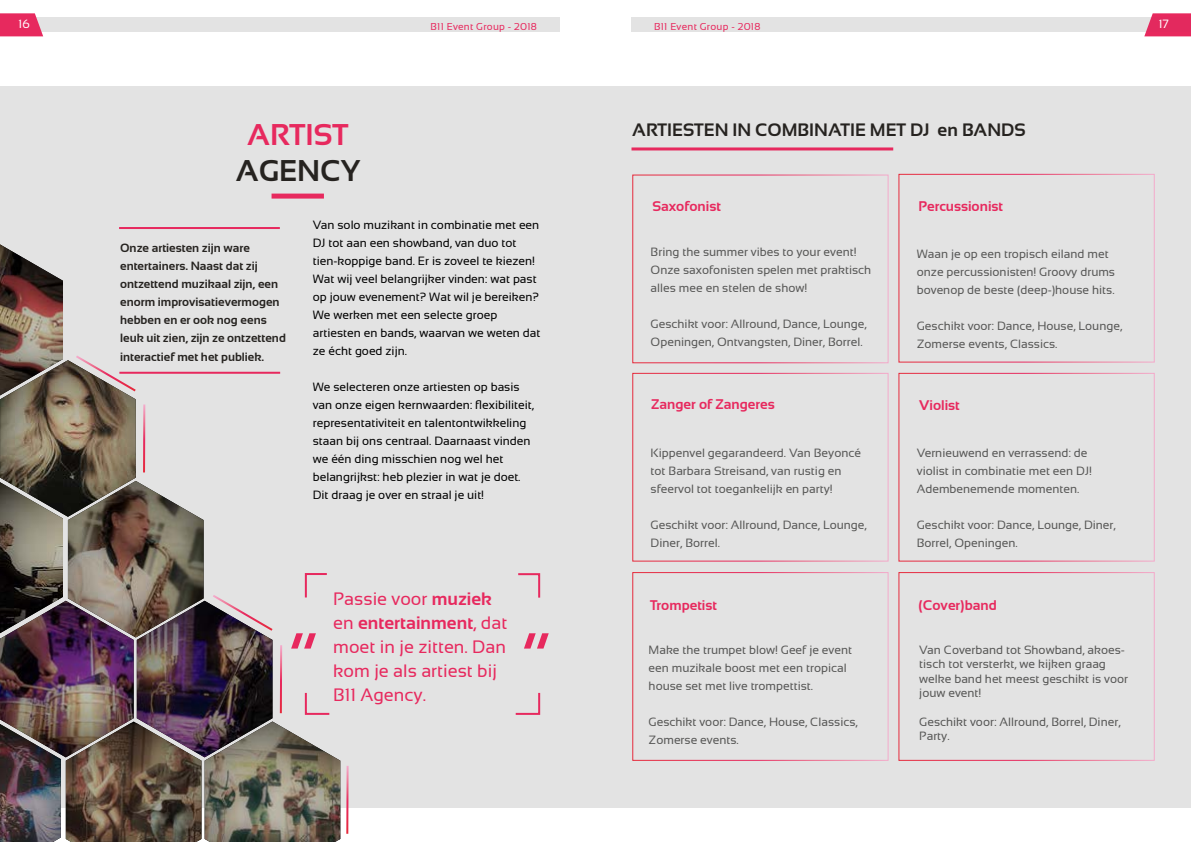
<style>
.page{position:relative;width:1191px;height:842px;background:#fff}
.page>*{position:absolute;margin:0;border:0;box-sizing:border-box;transform-origin:0 0}
.t1{font:72px "Sansation";color:#e7295e}
.t2{font:700 30px "Sansation";color:#e7295e}
.t3{font:700 30px "Sansation";color:#262320}
.t4{font:18px/24px "Sansation";color:#e7295e}
.t5{font:700 18px "Sansation";color:#262320}
.t6{font:700 14px "Sansation";color:#e7295e}
.t7{font:12px/18px "Sansation";color:#575756}
.t8{font:12px/18px "Sansation";color:#000}
.t9{font:700 12px/18px "Sansation";color:#262320}
.t10{font:12px "Sansation";color:#fff}
.t11{font:10px "Sansation";letter-spacing:.025em;color:#e7295e}
.s1{font-weight:700}
</style>
<div class="page">
<div style="left:0;top:17px;width:559px;height:15px;background:#e3e3e3"></div>
<svg style="left:0;top:13px;width:43px;height:23px"></svg>
<svg style="left:1144px;top:13px;width:47px;height:23px"></svg>
<div style="left:631px;top:17px;width:560px;height:15px;background:#e3e3e3"></div>
<div style="left:0;top:86px;width:1191px;height:722px;background:#e3e3e3"></div>
<div style="left:632px;top:175px;width:256px;height:188px;border:1px solid #fff"></div>
<div style="left:632px;top:373px;width:256px;height:189px;border:1px solid #fff"></div>
<div style="left:632px;top:572px;width:256px;height:189px;border:1px solid #fff"></div>
<div style="left:898px;top:174px;width:256px;height:189px;border:1px solid #fff"></div>
<div style="left:898px;top:373px;width:256px;height:189px;border:1px solid #fff"></div>
<div style="left:898px;top:572px;width:256px;height:189px;border:1px solid #fff"></div>
<hr style="left:346px;top:766px;width:2px;height:68px;background:#fff">
<svg style="left:518px;top:573px;width:23px;height:25px"></svg>
<img style="left:0;top:244px;width:340px;height:598px">
<svg style="left:515px;top:692px;width:26px;height:23px"></svg>
<hr style="left:119px;top:227px;width:161px;height:2px;background:#e7295e">
<hr style="left:119px;top:372px;width:161px;height:2px;background:#e7295e">
<hr style="left:631px;top:147px;width:262px;height:3px;background:#e7295e">
<div style="left:271px;top:194px;width:53px;height:5px;background:#e7295e"></div>
<p class="t10" style="left:19px;top:17px;width:13px">16</p>
<p class="t11" style="left:430px;top:21px;width:108px">B11 Event Group - 2018</p>
<p class="t11" style="left:654px;top:21px;width:108px">B11 Event Group - 2018</p>
<p class="t10" style="left:1158px;top:17px;width:12px">17</p>
<h2 class="t2" style="left:247px;top:118px;width:103px">ARTIST</h2>
<h2 class="t3" style="left:236px;top:154px;width:125px">AGENCY</h2>
<h3 class="t5" style="left:632px;top:120px;width:395px">ARTIESTEN IN COMBINATIE MET DJ en BANDS</h3>
<p class="t6" style="left:652px;top:198px;width:70px">Saxofonist</p>
<p class="t6" style="left:918px;top:199px;width:86px">Percussionist</p>
<p class="t8" style="left:313px;top:216px;width:229px">Van solo muzikant in combinatie met een DJ tot aan een showband, van duo tot tien-koppige band. Er is zoveel te kiezen!<br>Wat wij veel belangrijker vinden: wat past op jouw evenement? Wat wil je bereiken?<br>We werken met een selecte groep artiesten en bands, waarvan we weten dat ze écht goed zijn.</p>
<p class="t8" style="left:313px;top:378px;width:223px">We selecteren onze artiesten op basis van onze eigen kernwaarden: flexibiliteit, representativiteit en talentontwikkeling staan bij ons centraal. Daarnaast vinden we één ding misschien nog wel het belangrijkst: heb plezier in wat je doet.<br>Dit draag je over en straal je uit!</p>
<p class="t9" style="left:120px;top:239px;width:167px">Onze artiesten zijn ware entertainers. Naast dat zij ontzettend muzikaal zijn, een enorm improvisatievermogen hebben en er ook nog eens leuk uit zien, zijn ze ontzettend interactief met het publiek.</p>
<p class="t7" style="left:650px;top:242px;width:222px">Bring the summer vibes to your event!<br>Onze saxofonisten spelen met praktisch alles mee en stelen de show!</p>
<p class="t7" style="left:650px;top:314px;width:218px">Geschikt voor: Allround, Dance, Lounge,<br>Openingen, Ontvangsten, Diner, Borrel.</p>
<p class="t6" style="left:651px;top:396px;width:125px">Zanger of Zangeres</p>
<p class="t7" style="left:650px;top:444px;width:212px">Kippenvel gegarandeerd. Van Beyoncé tot Barbara Streisand, van rustig en sfeervol tot toegankelijk en party!</p>
<p class="t7" style="left:650px;top:516px;width:218px">Geschikt voor: Allround, Dance, Lounge,<br>Diner, Borrel.</p>
<h3 class="t4" style="left:333px;top:586px;width:176px">Passie voor <span class="s1">muziek </span>en <span class="s1">entertainment</span>, dat moet in je zitten. Dan kom je als artiest bij<br>B11 Agency.</h3>
<h1 class="t1" style="left:289px;top:618px;width:29px">“</h1>
<h1 class="t1" style="left:522px;top:618px;width:29px">“</h1>
<p class="t6" style="left:650px;top:597px;width:68px">Trompetist</p>
<p class="t7" style="left:648px;top:641px;width:205px">Make the trumpet blow! Geef je event een muzikale boost met een tropical house set met live trompettist.</p>
<p class="t7" style="left:648px;top:713px;width:211px">Geschikt voor: Dance, House, Classics,<br>Zomerse events.</p>
<p class="t7" style="left:916px;top:245px;width:200px">Waan je op een tropisch eiland met onze percussionisten! Groovy drums bovenop de beste (deep-)house hits.</p>
<p class="t7" style="left:916px;top:317px;width:207px">Geschikt voor: Dance, House, Lounge,<br>Zomerse events, Classics.</p>
<p class="t6" style="left:919px;top:398px;width:42px">Violist</p>
<p class="t7" style="left:916px;top:444px;width:177px">Vernieuwend en verrassend: de violist in combinatie met een DJ!<br>Adembenemende momenten.</p>
<p class="t7" style="left:916px;top:516px;width:200px">Geschikt voor: Dance, Lounge, Diner,<br>Borrel, Openingen.</p>
<p class="t6" style="left:918px;top:597px;width:80px">(Cover)band</p>
<p class="t7" style="left:919px;top:643px;width:210px;line-height:14.4px">Van Coverband tot Showband, akoes&shy;tisch tot versterkt, we kijken graag welke band het meest geschikt is voor jouw event!</p>
<p class="t7" style="left:919px;top:715px;width:203px;line-height:14.4px">Geschikt voor: Allround, Borrel, Diner,<br>Party.</p>
</div>
